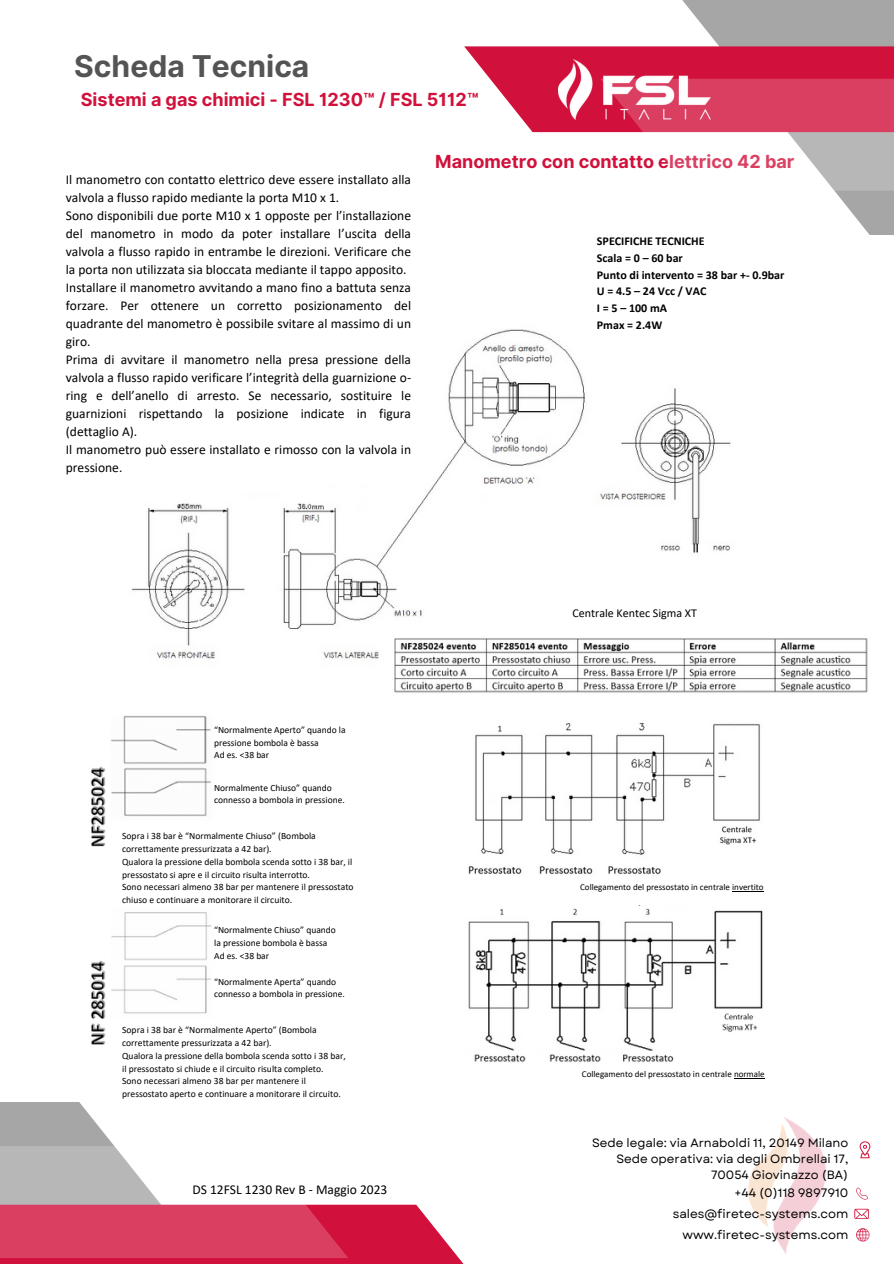
<style>
.page{position:relative;width:894px;height:1264px;background:#fff}
.page>*{position:absolute;margin:0;border:0;box-sizing:border-box;transform-origin:0 0}
.t1{font:700 30px "Inter";color:#545454}
.t2{font:700 18px "Inter";color:#d1113b}
.t3{font:13.5px/18px "Calibri";color:#000;text-align:justify}
.t4{font:12.15px "Garet";color:#000}
.t5{font:700 12px "Calibri";color:#000}
.t6{font:12px/16px "Garet";color:#000;text-align:right}
.t7{font:12px "Calibri";color:#000}
.t8{font:9.6px/12.8px "Calibri";color:#000}
.t9{font:9.45px/12.8px "Calibri";color:#000}
.t10{font:9px "Calibri";color:#000}
</style>
<div class="page">
<svg style="left:0;top:1102px;width:114px;height:44px;background:#b3b3b3"></svg>
<svg style="left:0;top:1146px;width:463px;height:117px"></svg>
<img style="left:131px;top:329px;width:600px;height:330px">
<img style="left:111px;top:716px;width:100px;height:101px">
<img style="left:111px;top:912px;width:101px;height:102px">
<img style="left:90px;top:766px;width:15px;height:279px">
<svg style="left:682px;top:0;width:211px;height:234px;fill:#a6a6a6"></svg>
<svg style="left:464px;top:46px;width:429px;height:145px"></svg>
<img style="left:391px;top:635px;width:477px;height:58px">
<img style="left:468px;top:905px;width:295px;height:157px">
<img style="left:468px;top:723px;width:292px;height:151px">
<hr style="left:732px;top:890px;width:31px;height:1px;background:#000">
<hr style="left:733px;top:1077px;width:31px;height:1px;background:#000">
<img style="left:748px;top:1117px;width:78px;height:137px">
<svg style="left:859px;top:1141px;width:11px;height:17px"></svg>
<svg style="left:856px;top:1187px;width:12px;height:12px"></svg>
<svg style="left:854px;top:1208px;width:14px;height:10px"></svg>
<svg style="left:856px;top:1228px;width:13px;height:13px"></svg>
<img style="left:558px;top:59px;width:152px;height:61px">
<p class="t1" style="left:74px;top:48px;width:236px">Scheda Tecnica</p>
<p class="t2" style="left:81px;top:88px;width:399px">Sistemi a gas chimici - FSL 1230™ / FSL 5112™</p>
<p class="t3" style="left:66px;top:172px;width:346px">Il manometro con contatto elettrico deve essere installato alla valvola a flusso rapido mediante la porta M10 x 1.</p>
<p class="t3" style="left:66px;top:208px;width:346px">Sono disponibili due porte M10 x 1 opposte per l’installazione del manometro in modo da poter installare l’uscita della valvola a flusso rapido in entrambe le direzioni. Verificare che la porta non utilizzata sia bloccata mediante il tappo apposito.</p>
<p class="t3" style="left:66px;top:280px;width:347px">Installare il manometro avvitando a mano fino a battuta senza forzare. Per ottenere un corretto posizionamento del quadrante del manometro è possibile svitare al massimo di un giro.</p>
<p class="t3" style="left:66px;top:352px;width:346px">Prima di avvitare il manometro nella presa pressione della valvola a flusso rapido verificare l’integrità della guarnizione o&shy;ring e dell’anello di arresto. Se necessario, sostituire le guarnizioni rispettando la posizione indicate in figura (dettaglio A).</p>
<p class="t3" style="left:66px;top:442px;width:346px">Il manometro può essere installato e rimosso con la valvola in pressione.</p>
<p class="t2" style="left:435px;top:151px;width:361px">Manometro con contatto elettrico 42 bar</p>
<p class="t5" style="left:596px;top:236px;width:109px">SPECIFICHE TECNICHE</p>
<p class="t5" style="left:596px;top:253px;width:87px">Scala = 0 – 60 bar</p>
<p class="t5" style="left:596px;top:269px;width:189px">Punto di intervento = 38 bar +- 0.9bar</p>
<p class="t5" style="left:596px;top:286px;width:111px">U = 4.5 – 24 Vcc / VAC</p>
<p class="t5" style="left:596px;top:303px;width:72px">I=5–100mA</p>
<p class="t5" style="left:596px;top:320px;width:67px">Pmax = 2.4W</p>
<p class="t9" style="left:214px;top:724px;width:133px">“Normalmente Aperto” quando la pressione bombola è bassa</p>
<p class="t9" style="left:214px;top:749px;width:56px">Ad es. &lt;38 bar</p>
<p class="t9" style="left:214px;top:781px;width:132px">Normalmente Chiuso” quando connesso a bombola in pressione.</p>
<p class="t8" style="left:122px;top:830px;width:195px">Sopra i 38 bar è “Normalmente Chiuso” (Bombola correttamente pressurizzata a 42 bar).</p>
<p class="t8" style="left:122px;top:856px;width:231px">Qualora la pressione della bombola scenda sotto i 38 bar, il pressostato si apre e il circuito risulta interrotto.</p>
<p class="t8" style="left:122px;top:881px;width:233px">Sono necessari almeno 38 bar per mantenere il pressostato chiuso e continuare a monitorare il circuito.</p>
<p class="t9" style="left:214px;top:924px;width:123px">“Normalmente Chiuso” quando la pressione bombola è bassa</p>
<p class="t9" style="left:214px;top:950px;width:56px">Ad es. &lt;38 bar</p>
<p class="t9" style="left:214px;top:975px;width:132px">“Normalmente Aperta” quando connesso a bombola in pressione.</p>
<p class="t8" style="left:122px;top:1024px;width:196px">Sopra i 38 bar è “Normalmente Aperto” (Bombola correttamente pressurizzata a 42 bar).</p>
<p class="t8" style="left:122px;top:1049px;width:225px">Qualora la pressione della bombola scenda sotto i 38 bar, il pressostato si chiude e il circuito risulta completo.</p>
<p class="t8" style="left:122px;top:1075px;width:220px">Sono necessari almeno 38 bar per mantenere il pressostato aperto e continuare a monitorare il circuito.</p>
<p class="t3" style="left:192px;top:1181px;width:196px">DS 12FSL 1230 Rev B - Maggio 2023</p>
<p class="t7" style="left:572px;top:607px;width:126px">Centrale Kentec Sigma XT</p>
<p class="t10" style="left:580px;top:883px;width:185px">Collegamento del pressostato in centrale invertito</p>
<p class="t10" style="left:581px;top:1070px;width:184px">Collegamento del pressostato in centrale normale</p>
<p class="t6" style="left:592px;top:1134px;width:258px">Sede legale: via Arnaboldi 11, 20149 Milano</p>
<p class="t6" style="left:616px;top:1150px;width:233px">Sede operativa: via degli Ombrellai 17,<br>70054 Giovinazzo (BA)</p>
<p class="t4" style="left:734px;top:1183px;width:115px">+44 (0)118 9897910</p>
<p class="t4" style="left:672px;top:1204px;width:177px">sales@firetec-systems.com</p>
<p class="t4" style="left:682px;top:1225px;width:167px">www.firetec-systems.com</p>
</div>
